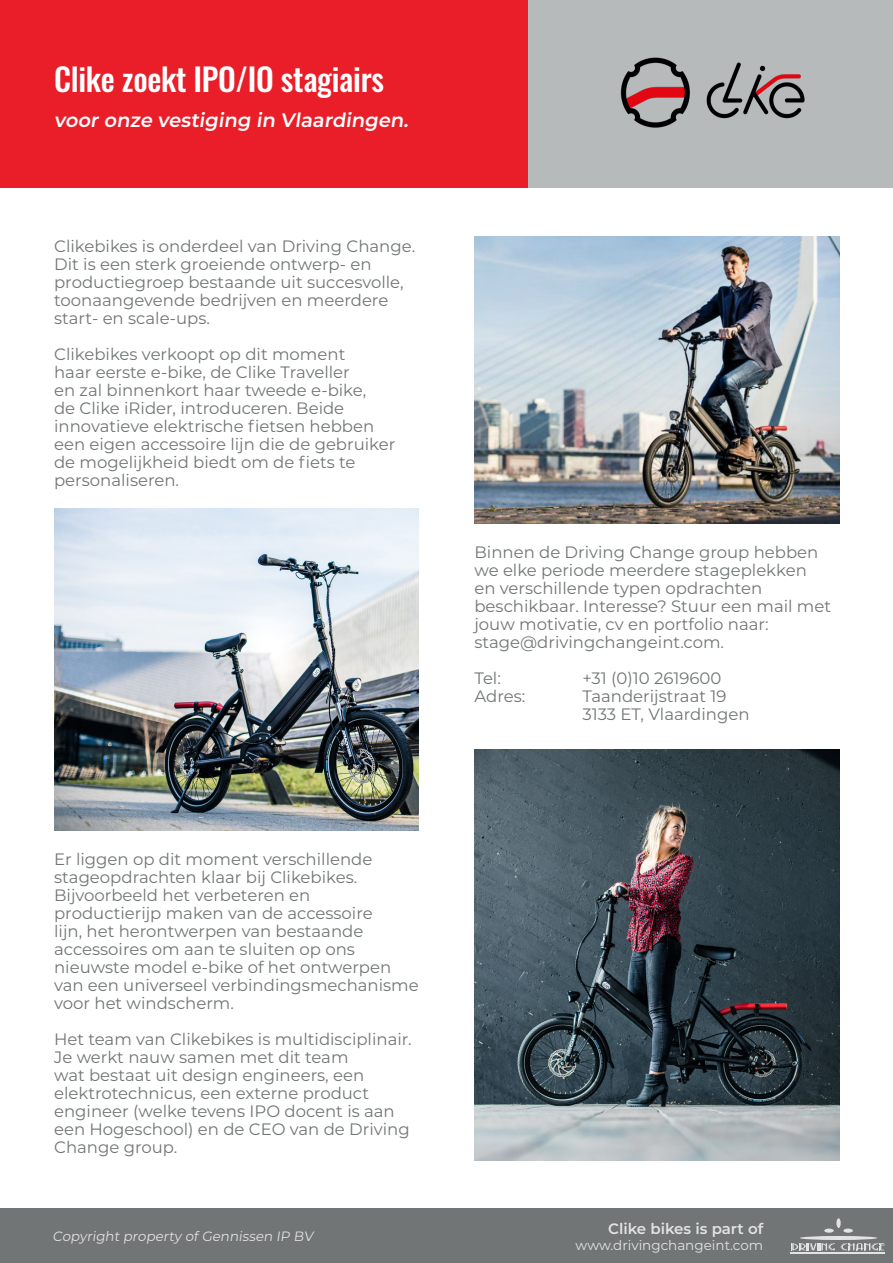
<style>
.page{position:relative;width:893px;height:1263px;background:#fff}
.page>*{position:absolute;margin:0;border:0;box-sizing:border-box;transform-origin:0 0}
.t1{font:500 31.5px "Oswald";letter-spacing:-.01em;color:#fff}
.t2{font:600 19.5px "Montserrat";color:#fff}
.t3{font:16.5px/18px "Montserrat";color:#717576}
.t4{font:600 15px "Montserrat";color:#fff}
.t5{font:13.5px "Montserrat";color:#fff}
</style>
<div class="page">
<div style="left:0;top:0;width:752px;height:188px;background:#ea1e28"></div>
<div style="left:528px;top:0;width:365px;height:188px;background:#b7baba"></div>
<img style="left:620px;top:57px;width:185px;height:71px">
<div style="left:0;top:1209px;width:893px;height:54px;background:#717576"></div>
<svg style="left:843px;top:1228px;width:10px;height:5px"></svg>
<svg style="left:836px;top:1218px;width:5px;height:10px"></svg>
<svg style="left:824px;top:1228px;width:10px;height:5px"></svg>
<svg style="left:800px;top:1236px;width:77px;height:4px"></svg>
<hr style="left:790px;top:1253px;width:95px;height:1px;background:#fff">
<hr style="left:790px;top:1252px;width:95px;height:1px;background:#fff">
<svg style="left:791px;top:1243px;width:44px;height:7px"></svg>
<svg style="left:841px;top:1243px;width:44px;height:7px"></svg>
<img style="left:54px;top:508px;width:365px;height:323px">
<img style="left:474px;top:236px;width:365px;height:288px">
<img style="left:474px;top:749px;width:365px;height:411px">
<p class="t1" style="left:54px;top:62px;width:331px">Clike zoekt IPO/IO stagiairs</p>
<p class="t2" style="left:54px;top:107px;width:359px">voor onze vestiging in Vlaardingen.</p>
<p class="t3" style="left:54px;top:237px;width:363px">Clikebikes is onderdeel van Driving Change.<br>Dit is een sterk groeiende ontwerp- en productiegroep bestaande uit succesvolle, toonaangevende bedrijven en meerdere start- en scale-ups.</p>
<p class="t3" style="left:54px;top:345px;width:343px">Clikebikes verkoopt op dit moment<br>haar eerste e-bike, de Clike Traveller<br>en zal binnenkort haar tweede e-bike,<br>de Clike iRider, introduceren. Beide innovatieve elektrische fietsen hebben een eigen accessoire lijn die de gebruiker de mogelijkheid biedt om de fiets te personaliseren.</p>
<p class="t3" style="left:54px;top:849px;width:366px">Er liggen op dit moment verschillende stageopdrachten klaar bij Clikebikes.<br>Bijvoorbeeld het verbeteren en productierijp maken van de accessoire<br>lijn, het herontwerpen van bestaande accessoires om aan te sluiten op ons nieuwste model e-bike of het ontwerpen van een universeel verbindingsmechanisme voor het windscherm.</p>
<p class="t3" style="left:54px;top:1029px;width:359px">Het team van Clikebikes is multidisciplinair.<br>Je werkt nauw samen met dit team<br>wat bestaat uit design engineers, een elektrotechnicus, een externe product engineer (welke tevens IPO docent is aan een Hogeschool) en de CEO van de Driving Change group.</p>
<p class="t5" style="left:53px;top:1227px;width:264px">Copyright property of Gennissen IP BV</p>
<p class="t3" style="left:474px;top:542px;width:358px">Binnen de Driving Change group hebben we elke periode meerdere stageplekken en verschillende typen opdrachten beschikbaar. Interesse? Stuur een mail met jouw motivatie, cv en portfolio naar:</p>
<p class="t3" style="left:474px;top:632px;width:251px">stage@drivingchangeint.com.</p>
<p class="t3" style="left:474px;top:668px;width:28px">Tel:</p>
<p class="t3" style="left:582px;top:668px;width:140px">+31 (0)10 2619600</p>
<p class="t3" style="left:474px;top:686px;width:52px">Adres:</p>
<p class="t3" style="left:582px;top:686px;width:145px">Taanderijstraat 19</p>
<p class="t3" style="left:582px;top:704px;width:169px">3133 ET, Vlaardingen</p>
<p class="t4" style="left:608px;top:1218px;width:157px">Clike bikes is part of</p>
<p class="t5" style="left:576px;top:1236px;width:189px">www.drivingchangeint.com</p>
</div>
